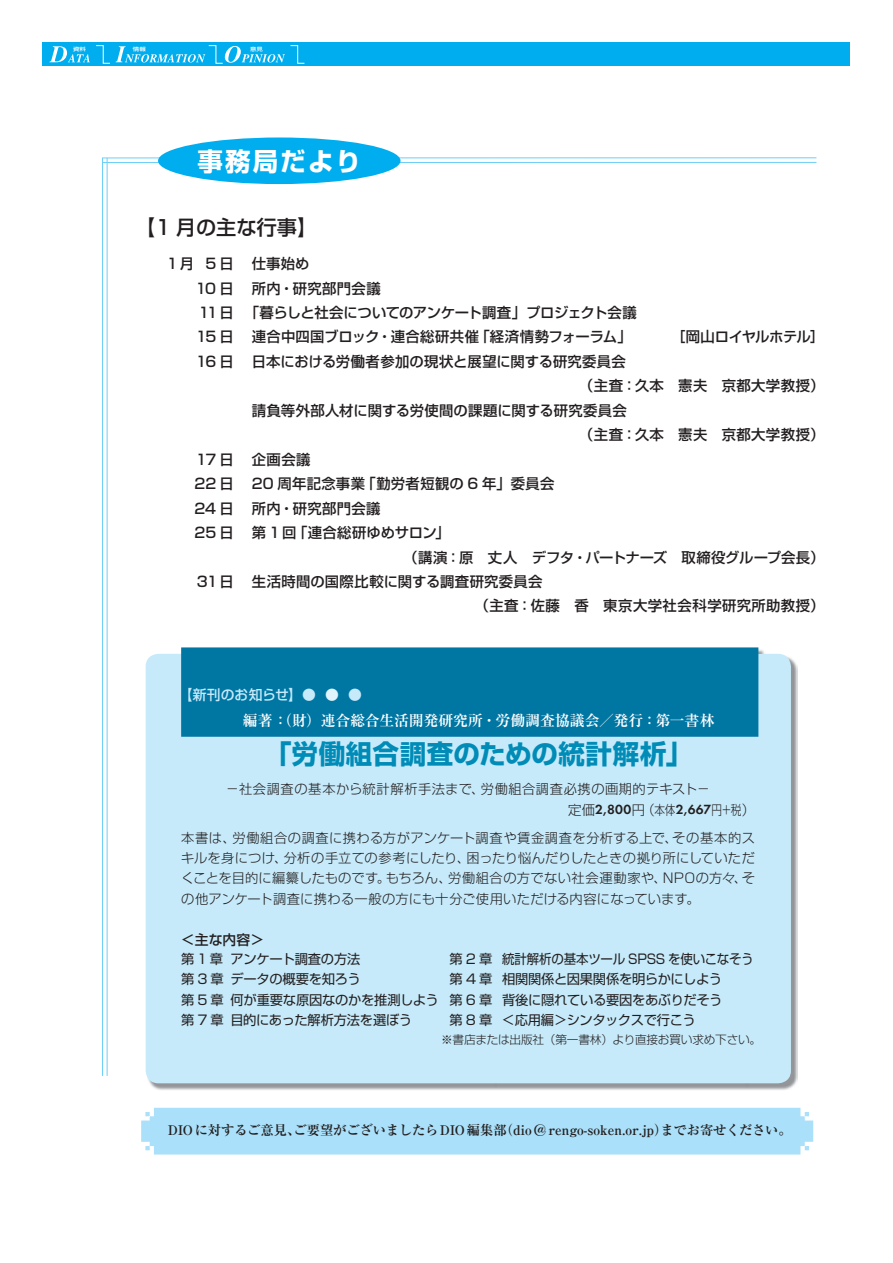
<style>
.page{position:relative;width:893px;height:1263px;background:#fff}
.page>*{position:absolute;margin:0;border:0;box-sizing:border-box;transform-origin:0 0}
.t1{font:700 26.55px "Shin Go Pro";letter-spacing:.015em;color:#008cb7}
.t2{font:700 25.5px "Shin Go Pro";letter-spacing:.08em;color:#fff}
.t3{font:500 20.25px "Shin Go Pro";color:#231f20}
.t4{font:700 14.85px "Ryumin Pro";letter-spacing:-.005em;color:#fff}
.t5{font:500 14.4px/24.5px "Shin Go Pro";letter-spacing:.015em;color:#231f20}
.t6{font:500 14.4px/24.5px "Shin Go Pro";letter-spacing:-.005em;color:#231f20}
.t7{font:500 14.4px/24.5px "Shin Go Pro";letter-spacing:-.025em;color:#231f20}
.t8{font:500 14.4px "Shin Go Pro";letter-spacing:-.03em;color:#231f20}
.t9{font:500 13.8px "Shin Go Pro";color:#c6eafa}
.t10{font:500 13.8px "Shin Go Pro";color:#231f20}
.t11{font:300 13.35px/20.2px "Shin Go Pro";letter-spacing:.015em;color:#231f20;text-align:justify}
.t12{font:13.35px/20.2px "Shin Go Pro";letter-spacing:-.02em;color:#231f20;text-align:justify}
.t13{font:700 13.35px "Ryumin Pro";color:#231f20}
.t14{font:300 13.35px/20.4px "Shin Go Pro";letter-spacing:.035em;color:#231f20}
.t15{font:300 11.7px "Shin Go Pro";letter-spacing:-.02em;color:#231f20}
.t16{font:500 5.1px "Shin Go Pro";color:#fff;scale:1.25 1}
.s1{color:#e1f4fc}
.s2{font-family:"Futura T";font-weight:600;font-size:13.8px}
</style>
<div class="page">
<div style="left:43px;top:43px;width:807px;height:23px;background:#00aeef"></div>
<svg style="left:49px;top:45px;width:256px;height:19px"></svg>
<hr style="left:102px;top:157px;width:714px;height:1px;background:#6bcff6">
<hr style="left:102px;top:162px;width:714px;height:1px;background:#6bcff6">
<div style="left:158px;top:137px;width:243px;height:47px;background:#00aeef;border-radius:50%"></div>
<img style="left:147px;top:649px;width:651px;height:441px">
<div style="left:146px;top:654px;width:645px;height:429px;background:#c6eafa;border-radius:13px"></div>
<div style="left:181px;top:647px;width:577px;height:90px;background:#0076a3"></div>
<hr style="left:107px;top:158px;width:1px;height:918px;background:#6bcff6">
<hr style="left:102px;top:158px;width:1px;height:918px;background:#6bcff6">
<div style="left:141px;top:1108px;width:672px;height:46px;background:#aae0f9"></div>
<p class="t16" style="left:73px;top:45px;width:12px">資料</p>
<p class="t16" style="left:133px;top:45px;width:12px">情報</p>
<p class="t16" style="left:250px;top:45px;width:12px">意見</p>
<h2 class="t2" style="left:198px;top:141px;width:165px">事務局だより</h2>
<h3 class="t3" style="left:135px;top:210px;width:183px">【1 月の主な行事】</h3>
<p class="t5" style="left:167px;top:250px;width:69px">1月 5日</p>
<p class="t5" style="left:252px;top:250px;width:59px">仕事始め</p>
<p class="t5" style="left:196px;top:274px;width:40px">10 日</p>
<p class="t7" style="left:196px;top:274px;width:442px;text-indent:56px">所内・研究部門会議<br>11 日 「暮らしと社会についてのアンケート調査」プロジェクト会議<br>15 日</p>
<p class="t5" style="left:252px;top:323px;width:381px">連合中四国ブロック・連合総研共催「経済情勢フォーラム」</p>
<p class="t8" style="left:671px;top:325px;width:155px">［岡山ロイヤルホテル］</p>
<p class="t5" style="left:196px;top:347px;width:40px">16 日</p>
<p class="t5" style="left:252px;top:347px;width:375px">日本における労働者参加の現状と展望に関する研究委員会</p>
<p class="t5" style="left:579px;top:372px;width:247px">（主査：久本　憲夫　京都大学教授）</p>
<p class="t5" style="left:252px;top:396px;width:376px">請負等外部人材に関する労使間の課題に関する研究委員会</p>
<p class="t5" style="left:579px;top:421px;width:247px">（主査：久本　憲夫　京都大学教授）</p>
<p class="t5" style="left:196px;top:445px;width:39px">17 日</p>
<p class="t5" style="left:252px;top:445px;width:60px">企画会議</p>
<p class="t5" style="left:194px;top:470px;width:41px">22日</p>
<p class="t5" style="left:252px;top:470px;width:304px">20 周年記念事業「勤労者短観の 6 年」委員会</p>
<p class="t5" style="left:194px;top:494px;width:41px">24 日</p>
<p class="t5" style="left:252px;top:494px;width:130px">所内・研究部門会議</p>
<p class="t5" style="left:195px;top:519px;width:41px">25 日</p>
<p class="t6" style="left:403px;top:519px;width:423px;text-indent:-152px">第 1 回「連合総研ゆめサロン」<br>（講演：原　丈人　デフタ・パートナーズ　取締役グループ会長）</p>
<p class="t5" style="left:197px;top:567px;width:39px">31日</p>
<p class="t5" style="left:475px;top:567px;width:351px;text-indent:-223px">生活時間の国際比較に関する調査研究委員会<br>（主査：佐藤　香　東京大学社会科学研究所助教授）</p>
<p class="t9" style="left:179px;top:683px;width:185px">【新刊のお知らせ】● <span class="s1">●</span> ●</p>
<p class="t4" style="left:243px;top:709px;width:473px">編著：（財）連合総合生活開発研究所・労働調査協議会／発行：第一書林</p>
<h1 class="t1" style="left:265px;top:733px;width:429px">「労働組合調査のための統計解析」</h1>
<p class="t14" style="left:568px;top:777px;width:188px;text-indent:-342px">－社会調査の基本から統計解析手法まで、労働組合調査必携の画期的テキスト－<br>定価<span class="s2">2,800</span>円（本体<span class="s2">2,667</span>円+税）</p>
<p class="t11" style="left:181px;top:826px;width:575px">本書は、労働組合の調査に携わる方がアンケート調査や賃金調査を分析する上で、その基本的スキルを身につけ、分析の手立ての参考にしたり、困ったり悩んだりしたときの拠り所にしていただくことを目的に編纂したものです。もちろん、労働組合の方でない社会運動家や、NPOの方々、その他アンケート調査に携わる一般の方にも十分ご使用いただける内容になっています。</p>
<p class="t10" style="left:181px;top:928px;width:84px">＜主な内容＞</p>
<p class="t12" style="left:181px;top:947px;width:181px">第 1 章 アンケート調査の方法</p>
<p class="t12" style="left:450px;top:947px;width:306px">第 2 章 統計解析の基本ツール SPSS を使いこなそう</p>
<p class="t12" style="left:181px;top:968px;width:181px">第 3 章 データの概要を知ろう</p>
<p class="t12" style="left:181px;top:968px;width:543px;text-indent:268px">第 4 章 相関関係と因果関係を明らかにしよう第 5 章 何が重要な原因なのかを推測しよう 第 6 章 背後に隠れている要因をあぶりだそう第 7 章 目的にあった解析方法を選ぼう</p>
<p class="t12" style="left:450px;top:1008px;width:248px">第 8 章 ＜応用編＞シンタックスで行こう</p>
<p class="t15" style="left:441px;top:1029px;width:321px">※書店または出版社（第一書林）より直接お買い求め下さい。</p>
<p class="t13" style="left:168px;top:1120px;width:625px">DIOに対するご意見、ご要望がございましたらDIO編集部（dio＠ rengo-soken.or.jp）までお寄せください。</p>
</div>
